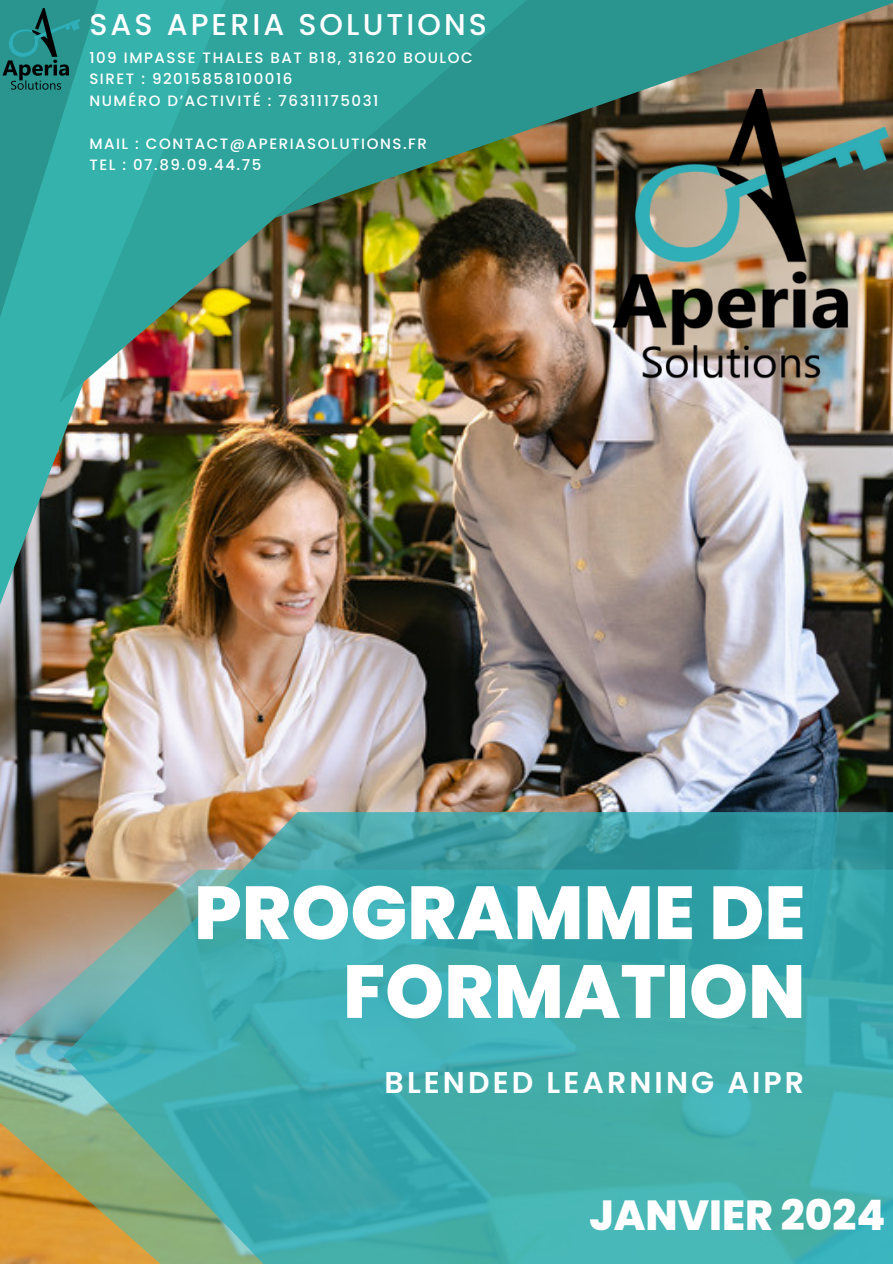
<style>
.page{position:relative;width:893px;height:1264px;background:#fff}
.page>*{position:absolute;margin:0;border:0;box-sizing:border-box;transform-origin:0 0}
.t1{font:800 75px/78.8px "Poppins";color:#fff;text-align:right}
.t2{font:800 42px "Poppins";color:#fff}
.t3{font:600 30px "Poppins";letter-spacing:.105em;color:#fff}
.t4{font:500 30px "Poppins";letter-spacing:.105em;color:#fff}
.t5{font:500 15px "Poppins";letter-spacing:.105em;color:#fff}
</style>
<div class="page">
<img style="left:0;top:378px;width:892px;height:491px">
<img style="left:0;top:403px;width:277px;height:276px">
<img style="left:220px;top:0;width:472px;height:403px">
<svg style="left:275px;top:0;width:617px;height:218px;background:#428a79"></svg>
<img style="left:0;top:0;width:220px;height:475px">
<svg style="left:0;top:869px;width:63px;height:394px;background:#aa9b6d"></svg>
<svg style="left:63px;top:812px;width:829px;height:451px;background:#4aa9a6"></svg>
<img style="left:604px;top:89px;width:288px;height:289px">
<img style="left:0;top:8px;width:81px;height:81px">
<p class="t4" style="left:89px;top:3px;width:399px">SAS APERIA SOLUTIONS</p>
<p class="t5" style="left:89px;top:47px;width:385px">109 IMPASSE THALES BAT B18, 31620 BOULOC</p>
<p class="t5" style="left:89px;top:69px;width:205px">SIRET : 92015858100016</p>
<p class="t5" style="left:89px;top:90px;width:291px">NUMÉRO D’ACTIVITÉ : 76311175031</p>
<h1 class="t5" style="left:89px;top:133px;width:339px">MAIL : CONTACT@APERIASOLUTIONS.FR</h1>
<h3 class="t5" style="left:89px;top:154px;width:173px">TEL : 07.89.09.44.75</h3>
<p class="t1" style="left:194px;top:873px;width:613px">PROGRAMME DE<br>FORMATION</p>
<p class="t3" style="left:384px;top:1061px;width:421px">BLENDED LEARNING AIPR</p>
<p class="t2" style="left:589px;top:1186px;width:297px">JANVIER 2024</p>
</div>
